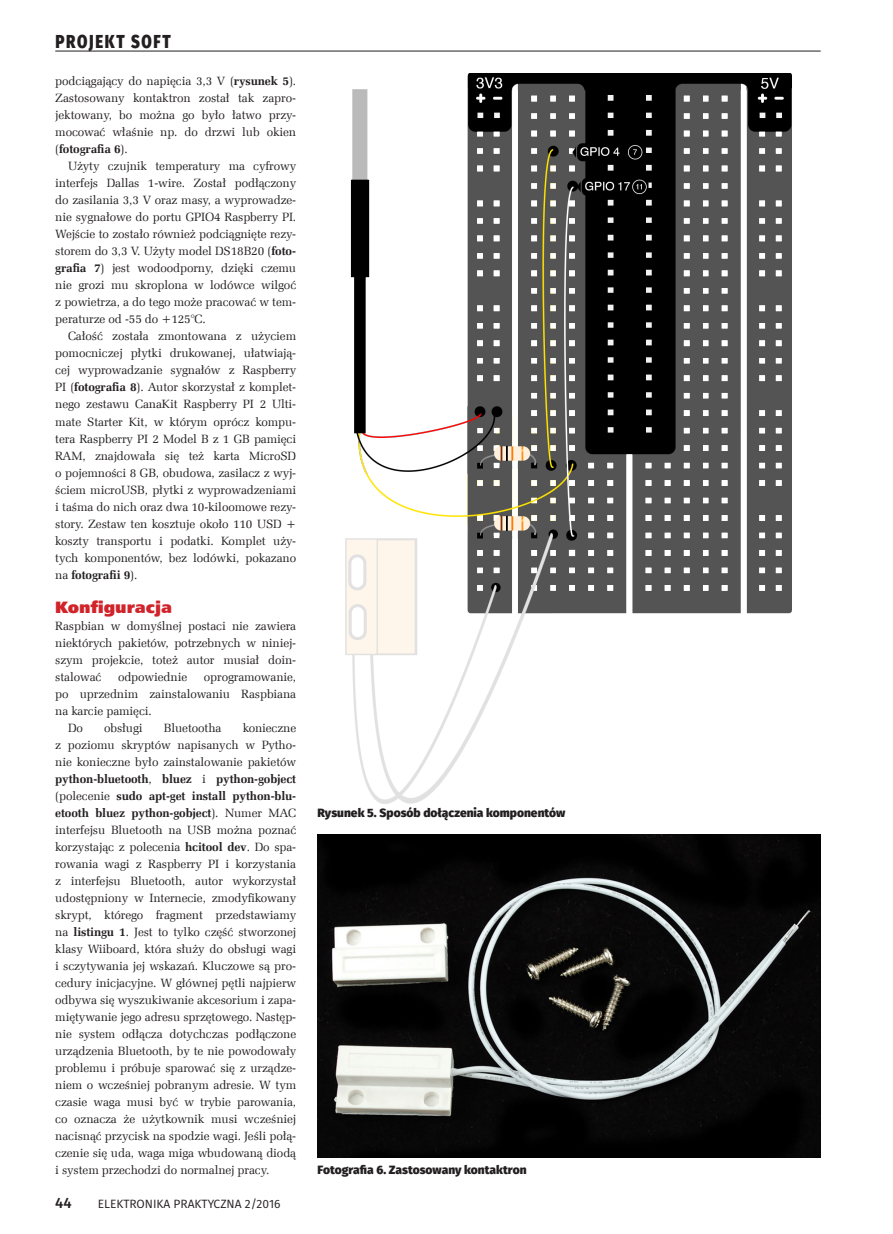
<style>
.page{position:relative;width:893px;height:1234px;background:#fff}
.page>*{position:absolute;margin:0;border:0;box-sizing:border-box;transform-origin:0 0}
.t1{font:800 18.75px "Fira Sans";letter-spacing:.11em;color:#231f20;scale:.8 1}
._3_Srodtytul_kurs{font:16.5px "Humnst 777 X Blk EU";color:#d1232a}
.t2{font:500 15px "Fira Sans";color:#231f20}
._1_Body{font:12px/17px "Zapf Ellipt EU";letter-spacing:-.01em;color:#231f20;text-align:justify}
._4_Podpis{font:800 12px "Fira Sans";color:#231f20}
.t3{font:12px "Fira Sans";color:#231f20}
.s1{font-weight:700}
</style>
<div class="page">
<img style="left:345px;top:73px;width:447px;height:731px">
<img style="left:317px;top:834px;width:504px;height:323px">
<hr style="left:55px;top:51px;width:766px;height:1px;background:#231f20">
<p class="t1" style="left:55px;top:28px;width:146px">PROJEKT SOFT</p>
<p class="_1_Body" style="left:55px;top:73px;width:242px">podciągający do napięcia 3,3 V (<span class="s1">rysunek 5</span>).<br>Zastosowany kontaktron został tak zapro&shy;jektowany, bo można go było łatwo przy&shy;mocować właśnie np. do drzwi lub okien (<span class="s1">fotografia 6</span>).</p>
<p class="_1_Body" style="left:55px;top:158px;width:242px;text-indent:13px">Użyty czujnik temperatury ma cyfrowy interfejs Dallas 1-wire. Został podłączony do zasilania 3,3 V oraz masy, a wyprowadze&shy;nie sygnałowe do portu GPIO4 Raspberry PI.<br>Wejście to zostało również podciągnięte rezy&shy;storem do 3,3 V. Użyty model DS18B20 (<span class="s1">foto&shy;grafia 7</span>) jest wodoodporny, dzięki czemu nie grozi mu skroplona w lodówce wilgoć z powietrza, a do tego może pracować w tem&shy;peraturze od -55 do +125°C.</p>
<p class="_1_Body" style="left:55px;top:328px;width:242px;text-indent:13px">Całość została zmontowana z użyciem pomocniczej płytki drukowanej, ułatwiają&shy;cej wyprowadzanie sygnałów z Raspberry PI (<span class="s1">fotografia 8</span>). Autor skorzystał z komplet&shy;nego zestawu CanaKit Raspberry PI 2 Ulti&shy;mate Starter Kit, w którym oprócz kompu&shy;tera Raspberry PI 2 Model B z 1 GB pamięci RAM, znajdowała się też karta MicroSD o pojemności 8 GB, obudowa, zasilacz z wyj&shy;ściem microUSB, płytki z wyprowadzeniami i taśma do nich oraz dwa 10-kiloomowe rezy&shy;story. Zestaw ten kosztuje około 110 USD + koszty transportu i podatki. Komplet uży&shy;tych komponentów, bez lodówki, pokazano na <span class="s1">fotografii 9</span>).</p>
<p class="_3_Srodtytul_kurs" style="left:55px;top:596px;width:118px">Konfiguracja</p>
<p class="_1_Body" style="left:55px;top:617px;width:242px">Raspbian w domyślnej postaci nie zawiera niektórych pakietów, potrzebnych w niniej&shy;szym projekcie, toteż autor musiał doin&shy;stalować</p>
<p class="_1_Body" style="left:118px;top:668px;width:71px">odpowiednie</p>
<p class="_1_Body" style="left:55px;top:668px;width:242px;text-indent:149px">oprogramowanie, po uprzednim zainstalowaniu Raspbiana na karcie pamięci.</p>
<p class="_1_Body" style="left:68px;top:719px;width:16px">Do</p>
<p class="_1_Body" style="left:104px;top:719px;width:40px">obsługi</p>
<p class="_1_Body" style="left:164px;top:719px;width:59px">Bluetootha</p>
<p class="_1_Body" style="left:55px;top:719px;width:242px;text-indent:187px">konieczne z poziomu skryptów napisanych w Pytho&shy;nie konieczne było zainstalowanie pakietów <span class="s1">python-bluetooth</span>, <span class="s1">bluez</span> i <span class="s1">python-gobject </span>(polecenie <span class="s1">sudo apt-get install python-blu&shy;etooth bluez python-gobject</span>). Numer MAC interfejsu Bluetooth na USB można poznać korzystając z polecenia <span class="s1">hcitool dev</span>. Do spa&shy;rowania wagi z Raspberry PI i korzystania z interfejsu Bluetooth, autor wykorzystał udostępniony w Internecie, zmodyfikowany skrypt, którego fragment przedstawiamy na <span class="s1">listingu 1</span>. Jest to tylko część stworzonej klasy Wiiboard, która służy do obsługi wagi i sczytywania jej wskazań. Kluczowe są pro&shy;cedury inicjacyjne. W głównej pętli najpierw odbywa się wyszukiwanie akcesorium i zapa&shy;miętywanie jego adresu sprzętowego. Następ&shy;nie system odłącza dotychczas podłączone urządzenia Bluetooth, by te nie powodowały problemu i próbuje sparować się z urządze&shy;niem o wcześniej pobranym adresie. W tym czasie waga musi być w trybie parowania, co oznacza że użytkownik musi wcześniej nacisnąć przycisk na spodzie wagi. Jeśli połą&shy;czenie się uda, waga miga wbudowaną diodą i system przechodzi do normalnej pracy.</p>
<p class="t2" style="left:55px;top:1192px;width:18px">44</p>
<p class="t3" style="left:98px;top:1195px;width:184px">ELEKTRONIKA PRAKTYCZNA 2/2016</p>
<p class="_4_Podpis" style="left:317px;top:804px;width:249px">Rysunek 5. Sposób dołączenia komponentów</p>
<p class="_4_Podpis" style="left:317px;top:1161px;width:211px">Fotografia 6. Zastosowany kontaktron</p>
</div>
